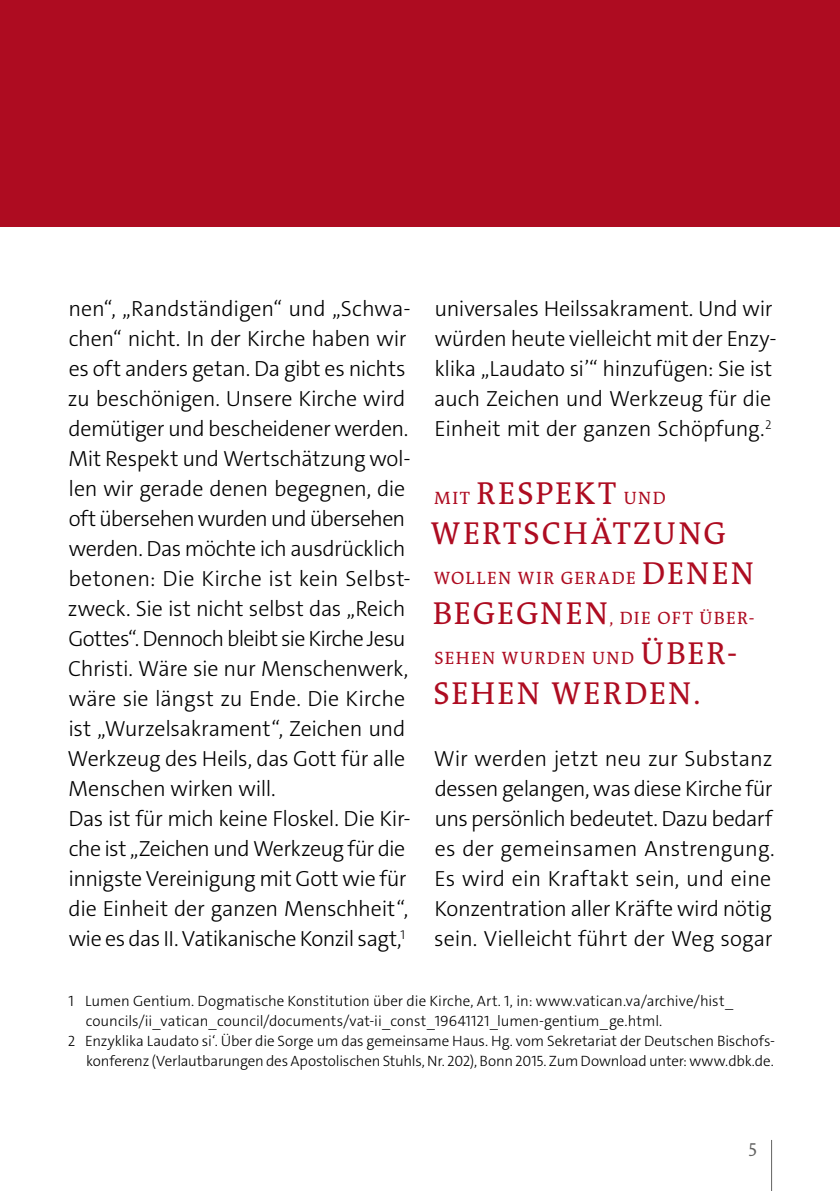
<style>
.page{position:relative;width:840px;height:1191px;background:#fff}
.page>*{position:absolute;margin:0;border:0;box-sizing:border-box;transform-origin:0 0}
.t1{font:32px/40px "The Antiqua B5";letter-spacing:.06em;color:#ae0c21}
.t2{font:300 22px/30px "The Sans C4 s";letter-spacing:-.015em;color:#000}
.t3{font:18px "The Antiqua B5";letter-spacing:.075em;color:#ae0c21}
.t4{font:18px "The Antiqua B5";color:#636362}
.t5{font:300 15px "The Sans C4 s";letter-spacing:-.005em;color:#000}
.s1{font-size:18px}
.s2{font-size:32px}
</style>
<div class="page">
<div style="left:0;top:0;width:839px;height:227px;background:#ae0c21"></div>
<hr style="left:770px;top:1140px;width:1px;height:51px;background:#636362">
<p class="t2" style="left:68px;top:294px;width:344px">nen“, „Randständigen“ und „Schwa&shy;chen“ nicht. In der Kirche haben wir es oft anders getan. Da gibt es nichts zu beschönigen. Unsere Kirche wird demütiger und bescheidener werden.<br>Mit Respekt und Wertschätzung wol&shy;len wir gerade denen begegnen, die oft übersehen wurden und übersehen werden. Das möchte ich ausdrücklich betonen: Die Kirche ist kein Selbst&shy;zweck. Sie ist nicht selbst das „Reich Gottes“. Dennoch bleibt sie Kirche Jesu Christi. Wäre sie nur Menschenwerk, wäre sie längst zu Ende. Die Kirche ist „Wurzelsakrament“, Zeichen und Werkzeug des Heils, das Gott für alle Menschen wirken will.<br>Das ist für mich keine Floskel. Die Kir&shy;che ist „Zeichen und Werkzeug für die innigste Vereinigung mit Gott wie für die Einheit der ganzen Menschheit“, wie es das II. Vatikanische Konzil sagt,<sup>1</sup></p>
<p class="t2" style="left:434px;top:294px;width:344px">universales Heilssakrament. Und wir würden heute vielleicht mit der Enzy&shy;klika „Laudato si’“ hinzufügen: Sie ist auch Zeichen und Werkzeug für die Einheit mit der ganzen Schöpfung.<sup>2</sup></p>
<h1 class="t1" style="left:430px;top:475px;width:296px"><span class="s1">MIT</span> RESPEKT <span class="s1">UND<br></span>WERTSCHÄTZUNG</h1>
<p class="t3" style="left:433px;top:569px;width:322px">WOLLEN WIR GERADE <span class="s2">DENEN</span></p>
<p class="t3" style="left:432px;top:609px;width:323px"><span class="s2">BEGEGNEN</span>, DIE OFT ÜBER-</p>
<p class="t3" style="left:434px;top:649px;width:304px">SEHEN WURDEN UND <span class="s2">ÜBER-</span></p>
<h1 class="t1" style="left:433px;top:675px;width:268px">SEHEN WERDEN.</h1>
<p class="t2" style="left:433px;top:744px;width:342px">Wir werden jetzt neu zur Substanz dessen gelangen, was diese Kirche für uns persönlich bedeutet. Dazu bedarf es der gemeinsamen Anstrengung.<br>Es wird ein Kraftakt sein, und eine Konzentration aller Kräfte wird nötig sein. Vielleicht führt der Weg sogar</p>
<p class="t5" style="left:68px;top:991px;width:666px">1 Lumen Gentium. Dogmatische Konstitution über die Kirche, Art. 1, in: www.vatican.va/archive/hist_</p>
<p class="t5" style="left:86px;top:1011px;width:578px">councils/ii_vatican_council/documents/vat-ii_const_19641121_lumen-gentium_ge.html.</p>
<p class="t5" style="left:68px;top:1031px;width:707px">2 Enzyklika Laudato si‘. Über die Sorge um das gemeinsame Haus. Hg. vom Sekretariat der Deutschen Bischofs-</p>
<p class="t5" style="left:86px;top:1051px;width:688px">konferenz (Verlautbarungen des Apostolischen Stuhls, Nr. 202), Bonn 2015. Zum Download unter: www.dbk.de.</p>
<p class="t4" style="left:748px;top:1137px;width:10px">5</p>
</div>
